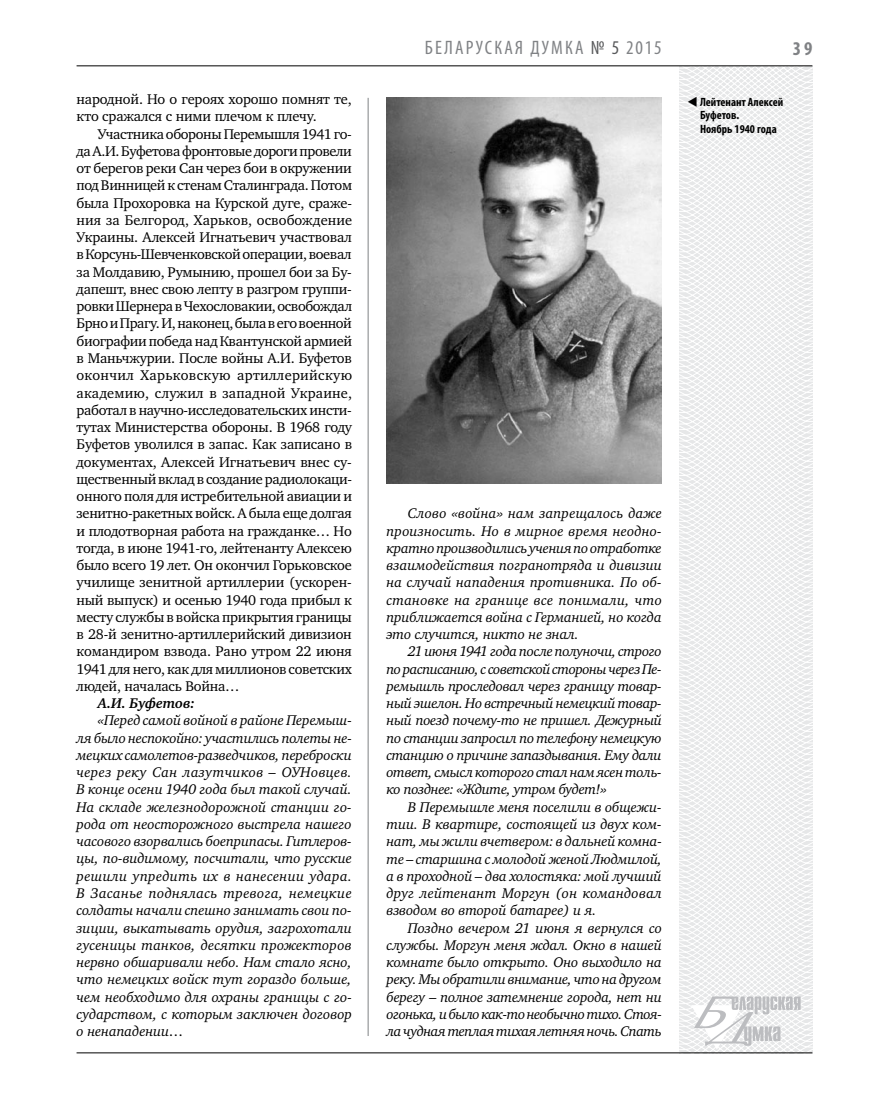
<style>
.page{position:relative;width:872px;height:1106px;background:#fff}
.page>*{position:absolute;margin:0;border:0;box-sizing:border-box;transform-origin:0 0}
.t1{font:condensed 19.5px "Myriad Pro";letter-spacing:.11em;color:#808285}
.t2{font:700 condensed 19.5px "Myriad Pro";color:#808285}
.t3{font:italic 14.4px/17.2px "Charter C";letter-spacing:-.01em;color:#000;text-align:justify}
.t4{font:14.4px/17.2px "Charter C";letter-spacing:-.01em;color:#000}
.t5{font:italic 700 14.4px "Charter C";letter-spacing:-.01em;color:#000}
.t6{font:700 condensed 12px/13.5px "Myriad Pro";color:#000}
.s1{color:#58595b}
</style>
<div class="page">
<hr style="left:368px;top:98px;width:1px;height:938px;background:#808285">
<svg style="left:621px;top:65px;width:192px;height:989px"></svg>
<svg style="left:691px;top:996px;width:109px;height:53px"></svg>
<hr style="left:77px;top:65px;width:735px;height:1px;background:#000">
<hr style="left:77px;top:1052px;width:735px;height:1px;background:#000">
<img style="left:386px;top:97px;width:275px;height:387px">
<svg style="left:698px;top:106px;width:12px;height:1px"></svg>
<p class="t4" style="left:77px;top:91px;width:277px">народной. Но о героях хорошо помнят те, кто сражался с ними плечом к плечу.</p>
<p class="t4" style="left:77px;top:125px;width:277px;text-align:justify;text-indent:21px">Участника обороны Перемышля 1941 го&shy;да А.И. Буфетова фронтовые дороги провели от берегов реки Сан через бои в окружении под Винницей к стенам Сталинграда. Потом была Прохоровка на Курской дуге, сраже&shy;ния за Белгород, Харьков, освобождение Украины. Алексей Игнатьевич участвовал в Корсунь-Шевченковской операции, воевал за Молдавию, Румынию, прошел бои за Бу&shy;дапешт, внес свою лепту в разгром группи&shy;ровки Шернера в Чехословакии, освобождал Брно и Прагу. И, наконец, была в его военной биографии победа над Квантунской армией в Маньчжурии. После войны А.И. Буфетов окончил Харьковскую артиллерийскую академию, служил в западной Украине, работал в научно-исследовательских инсти&shy;тутах Министерства обороны. В 1968 году Буфетов уволился в запас. Как записано в документах, Алексей Игнатьевич внес су&shy;щественный вклад в создание радиолокаци&shy;онного поля для истребительной авиации и зенитно-ракетных войск. А была еще долгая и плодотворная работа на гражданке… Но тогда, в июне 1941-го, лейтенанту Алексею было всего 19 лет. Он окончил Горьковское училище зенитной артиллерии (ускорен&shy;ный выпуск) и осенью 1940 года прибыл к месту службы в войска прикрытия границы в 28-й зенитно-артиллерийский дивизион командиром взвода. Рано утром 22 июня 1941 для него, как для миллионов советских людей, началась Война…</p>
<p class="t5" style="left:98px;top:695px;width:99px">А.И. Буфетов:</p>
<p class="t3" style="left:77px;top:712px;width:277px;text-indent:21px">«Перед самой войной в районе Перемыш&shy;ля было неспокойно: участились полеты не&shy;мецких самолетов-разведчиков, переброски через реку Сан лазутчиков – ОУНовцев.<br>В конце осени 1940 года был такой случай.<br>На складе железнодорожной станции го&shy;рода от неосторожного выстрела нашего часового взорвались боеприпасы. Гитлеров&shy;цы, по-видимому, посчитали, что русские решили упредить их в нанесении удара.<br>В Засанье поднялась тревога, немецкие солдаты начали спешно занимать свои по&shy;зиции, выкатывать орудия, загрохотали гусеницы танков, десятки прожекторов нервно обшаривали небо. Нам стало ясно, что немецких войск тут гораздо больше, чем необходимо для охраны границы с го&shy;сударством, с которым заключен договор о ненападении…</p>
<h1 class="t1" style="left:425px;top:36px;width:238px">БЕЛАРУСКАЯ ДУМКА <span class="s1">№ 5</span> 2015</h1>
<h1 class="t2" style="left:793px;top:37px;width:21px">39</h1>
<p class="t6" style="left:700px;top:95px;width:85px;text-indent:-13px">▼ Лейтенант Алексей<br>Буфетов.<br>Ноябрь 1940 года</p>
<p class="t3" style="left:386px;top:505px;width:277px;text-indent:21px">Слово «война» нам запрещалось даже произносить. Но в мирное время неодно&shy;кратно производились учения по отработке взаимодействия погранотряда и дивизии на случай нападения противника. По об&shy;становке на границе все понимали, что приближается война с Германией, но когда это случится, никто не знал.</p>
<p class="t3" style="left:386px;top:643px;width:277px;text-indent:21px">21 июня 1941 года после полуночи, строго по расписанию, с советской стороны через Пе&shy;ремышль проследовал через границу товар&shy;ный эшелон. Но встречный немецкий товар&shy;ный поезд почему-то не пришел. Дежурный по станции запросил по телефону немецкую станцию о причине запаздывания. Ему дали ответ, смысл которого стал нам ясен толь&shy;ко позднее: «Ждите, утром будет!»</p>
<p class="t3" style="left:386px;top:798px;width:277px;text-indent:21px">В Перемышле меня поселили в общежи&shy;тии. В квартире, состоящей из двух ком&shy;нат, мы жили вчетвером: в дальней комна&shy;те – старшина с молодой женой Людмилой, а в проходной – два холостяка: мой лучший друг лейтенант Моргун (он командовал взводом во второй батарее) и я.</p>
<p class="t3" style="left:386px;top:919px;width:277px;text-indent:21px">Поздно вечером 21 июня я вернулся со службы. Моргун меня ждал. Окно в нашей комнате было открыто. Оно выходило на реку. Мы обратили внимание, что на другом берегу – полное затемнение города, нет ни огонька, и было как-то необычно тихо. Стоя&shy;ла чудная теплая тихая летняя ночь. Спать</p>
</div>
